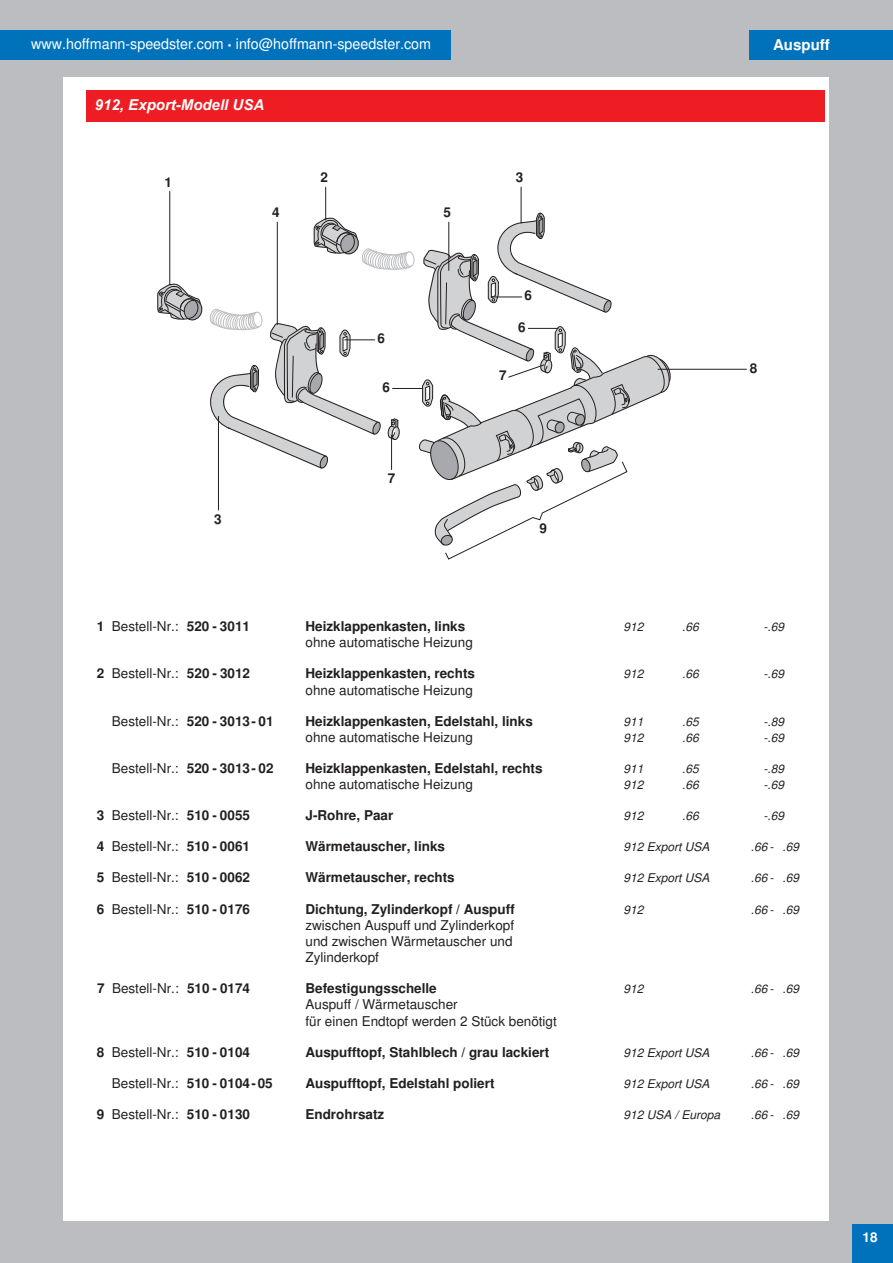
<style>
.page{position:relative;width:893px;height:1263px;background:#bcbdc0}
.page>*{position:absolute;margin:0;border:0;box-sizing:border-box;transform-origin:0 0}
.t1{font:italic 700 15px "Arial";color:#fff}
.t2{font:700 15px "Helvetica";color:#fff}
.t3{font:14.7px "Helvetica";color:#fff}
.t4{font:13.5px/16.2px "Helvetica";color:#231f20;text-align:justify}
.t5{font:700 13.5px "Helvetica";color:#231f20}
.t6{font:700 13.5px "Helvetica";color:#fff}
.t7{font:italic 12px "Helvetica";color:#231f20}
.s1{font-size:10.5px}
.s2{font-weight:700}
</style>
<div class="page">
<div style="left:0;top:30px;width:451px;height:30px;background:#0072bc"></div>
<div style="left:852px;top:1225px;width:41px;height:38px;background:#0072bc"></div>
<div style="left:750px;top:30px;width:143px;height:30px;background:#0072bc"></div>
<div style="left:64px;top:77px;width:765px;height:1143px;background:#fff"></div>
<div style="left:86px;top:91px;width:738px;height:31px;background:#ee1d23"></div>
<hr style="left:325px;top:187px;width:1px;height:33px;background:#231f20">
<hr style="left:521px;top:187px;width:1px;height:37px;background:#231f20">
<hr style="left:170px;top:191px;width:1px;height:94px;background:#231f20">
<hr style="left:658px;top:369px;width:89px;height:1px;background:#231f20">
<svg style="left:157px;top:210px;width:515px;height:349px"></svg>
<p class="t3" style="left:31px;top:36px;width:401px">www.hoffmann-speedster.com <span class="s1">•</span> info@hoffmann-speedster.com</p>
<p class="t2" style="left:773px;top:36px;width:58px">Auspuff</p>
<p class="t1" style="left:95px;top:95px;width:171px">912, Export-Modell USA</p>
<p class="t5" style="left:165px;top:174px;width:9px">1</p>
<p class="t5" style="left:321px;top:170px;width:9px">2</p>
<p class="t5" style="left:516px;top:170px;width:9px">3</p>
<p class="t5" style="left:272px;top:204px;width:9px">4</p>
<p class="t5" style="left:444px;top:204px;width:9px">5</p>
<p class="t5" style="left:377px;top:330px;width:9px">6</p>
<p class="t5" style="left:382px;top:379px;width:9px">6</p>
<p class="t5" style="left:525px;top:287px;width:9px">6</p>
<p class="t5" style="left:518px;top:319px;width:9px">6</p>
<p class="t5" style="left:499px;top:368px;width:9px">7</p>
<p class="t5" style="left:214px;top:511px;width:9px">3</p>
<p class="t5" style="left:388px;top:470px;width:9px">7</p>
<p class="t5" style="left:540px;top:521px;width:9px">9</p>
<p class="t5" style="left:750px;top:360px;width:9px">8</p>
<p class="t4" style="left:97px;top:619px;width:155px"><span class="s2">1</span> Bestell-Nr.: <span class="s2">520 - 3011</span></p>
<p class="t5" style="left:305px;top:618px;width:161px">Heizklappenkasten, links</p>
<p class="t7" style="left:623px;top:620px;width:22px">912</p>
<p class="t7" style="left:682px;top:620px;width:18px">.66</p>
<p class="t7" style="left:763px;top:620px;width:22px">-.69</p>
<p class="t4" style="left:305px;top:635px;width:169px">ohne automatische Heizung</p>
<p class="t4" style="left:97px;top:666px;width:155px"><span class="s2">2</span> Bestell-Nr.: <span class="s2">520 - 3012</span></p>
<p class="t5" style="left:305px;top:666px;width:171px">Heizklappenkasten, rechts</p>
<p class="t7" style="left:623px;top:667px;width:22px">912</p>
<p class="t7" style="left:682px;top:667px;width:18px">.66</p>
<p class="t7" style="left:763px;top:667px;width:22px">-.69</p>
<p class="t4" style="left:305px;top:682px;width:169px">ohne automatische Heizung</p>
<p class="t4" style="left:112px;top:713px;width:163px">Bestell-Nr.: <span class="s2">520 - 3013- 01</span></p>
<p class="t5" style="left:305px;top:713px;width:229px">Heizklappenkasten, Edelstahl, links</p>
<p class="t7" style="left:623px;top:714px;width:22px">911</p>
<p class="t7" style="left:682px;top:714px;width:18px">.65</p>
<p class="t7" style="left:763px;top:714px;width:22px">-.89</p>
<p class="t4" style="left:305px;top:729px;width:169px">ohne automatische Heizung</p>
<p class="t7" style="left:623px;top:730px;width:22px">912</p>
<p class="t7" style="left:682px;top:730px;width:18px">.66</p>
<p class="t7" style="left:763px;top:730px;width:22px">-.69</p>
<p class="t4" style="left:112px;top:760px;width:163px">Bestell-Nr.: <span class="s2">520 - 3013- 02</span></p>
<p class="t5" style="left:305px;top:760px;width:239px">Heizklappenkasten, Edelstahl, rechts</p>
<p class="t7" style="left:623px;top:762px;width:22px">911</p>
<p class="t7" style="left:682px;top:762px;width:18px">.65</p>
<p class="t7" style="left:763px;top:762px;width:22px">-.89</p>
<p class="t4" style="left:305px;top:777px;width:169px">ohne automatische Heizung</p>
<p class="t7" style="left:623px;top:778px;width:22px">912</p>
<p class="t7" style="left:682px;top:778px;width:18px">.66</p>
<p class="t7" style="left:763px;top:778px;width:22px">-.69</p>
<p class="t4" style="left:97px;top:808px;width:155px"><span class="s2">3</span> Bestell-Nr.: <span class="s2">510 - 0055</span></p>
<p class="t5" style="left:305px;top:807px;width:89px">J-Rohre, Paar</p>
<p class="t7" style="left:623px;top:809px;width:22px">912</p>
<p class="t7" style="left:682px;top:809px;width:18px">.66</p>
<p class="t7" style="left:763px;top:809px;width:22px">-.69</p>
<p class="t4" style="left:97px;top:839px;width:155px"><span class="s2">4</span> Bestell-Nr.: <span class="s2">510 - 0061</span></p>
<p class="t5" style="left:305px;top:839px;width:141px">Wärmetauscher, links</p>
<p class="t7" style="left:623px;top:840px;width:88px">912 Export USA</p>
<p class="t7" style="left:751px;top:840px;width:50px">.66 - .69</p>
<p class="t4" style="left:97px;top:870px;width:155px"><span class="s2">5</span> Bestell-Nr.: <span class="s2">510 - 0062</span></p>
<p class="t5" style="left:305px;top:870px;width:151px">Wärmetauscher, rechts</p>
<p class="t7" style="left:623px;top:871px;width:88px">912 Export USA</p>
<p class="t7" style="left:751px;top:871px;width:50px">.66 - .69</p>
<p class="t4" style="left:97px;top:901px;width:155px"><span class="s2">6</span> Bestell-Nr.: <span class="s2">510 - 0176</span></p>
<p class="t5" style="left:305px;top:901px;width:211px">Dichtung, Zylinderkopf / Auspuff</p>
<p class="t7" style="left:623px;top:902px;width:22px">912</p>
<p class="t7" style="left:751px;top:902px;width:50px">.66 - .69</p>
<p class="t4" style="left:305px;top:917px;width:210px">zwischen Auspuff und Zylinderkopf und zwischen Wärmetauscher und Zylinderkopf</p>
<p class="t4" style="left:97px;top:981px;width:155px"><span class="s2">7</span> Bestell-Nr.: <span class="s2">510 - 0174</span></p>
<p class="t5" style="left:306px;top:980px;width:133px">Befestigungsschelle</p>
<p class="t7" style="left:623px;top:982px;width:22px">912</p>
<p class="t7" style="left:751px;top:982px;width:50px">.66 - .69</p>
<p class="t4" style="left:305px;top:997px;width:253px">Auspuff / Wärmetauscher<br>für einen Endtopf werden 2 Stück benötigt</p>
<p class="t4" style="left:97px;top:1044px;width:155px"><span class="s2">8</span> Bestell-Nr.: <span class="s2">510 - 0104</span></p>
<p class="t5" style="left:305px;top:1044px;width:245px">Auspufftopf, Stahlblech / grau lackiert</p>
<p class="t7" style="left:623px;top:1045px;width:88px">912 Export USA</p>
<p class="t7" style="left:751px;top:1045px;width:50px">.66 - .69</p>
<p class="t4" style="left:112px;top:1075px;width:162px">Bestell-Nr.: <span class="s2">510 - 0104-05</span></p>
<p class="t5" style="left:305px;top:1075px;width:191px">Auspufftopf, Edelstahl poliert</p>
<p class="t7" style="left:623px;top:1076px;width:88px">912 Export USA</p>
<p class="t7" style="left:751px;top:1076px;width:50px">.66 - .69</p>
<p class="t4" style="left:97px;top:1106px;width:155px"><span class="s2">9</span> Bestell-Nr.: <span class="s2">510 - 0130</span></p>
<p class="t5" style="left:305px;top:1106px;width:80px">Endrohrsatz</p>
<p class="t7" style="left:623px;top:1107px;width:98px">912 USA / Europa</p>
<p class="t7" style="left:751px;top:1107px;width:50px">.66 - .69</p>
<p class="t6" style="left:862px;top:1229px;width:17px">18</p>
</div>
